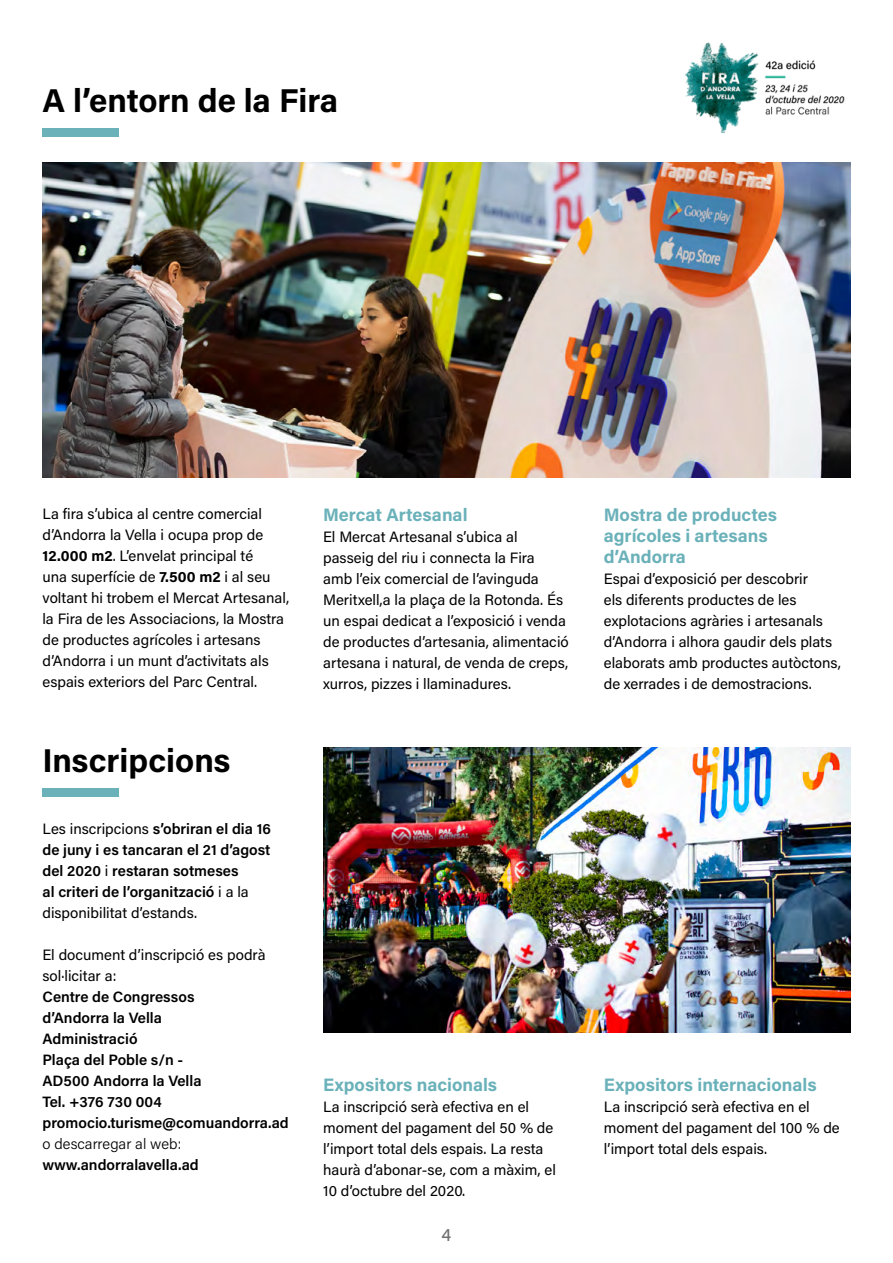
<style>
.page{position:relative;width:893px;height:1263px;background:#fff}
.page>*{position:absolute;margin:0;border:0;box-sizing:border-box;transform-origin:0 0}
.t1{font:33px "Acumin Variable Concept";letter-spacing:.055em;color:#000}
.t2{font:18px/21px "Acumin Variable Concept";letter-spacing:.055em;color:#6ab1b9}
.t3{font:18px "Acumin Variable Concept";color:#706f6f}
.t4{font:15px/21px "Acumin Variable Concept";letter-spacing:.025em;color:#000}
.t5{font:15px "Acumin Variable Concept";letter-spacing:.045em;color:#000}
</style>
<div class="page">
<img style="left:684px;top:42px;width:161px;height:91px">
<img style="left:43px;top:163px;width:807px;height:315px">
<img style="left:323px;top:748px;width:527px;height:285px">
<div style="left:43px;top:128px;width:76px;height:9px;background:#6ab1b9"></div>
<div style="left:43px;top:788px;width:76px;height:9px;background:#6ab1b9"></div>
<p class="t1" style="left:43px;top:78px;width:296px">A l’entorn de la Fira</p>
<p class="t4" style="left:43px;top:502px;width:247px">La fira s’ubica al centre comercial d’Andorra la Vella i ocupa prop de 12.000 m2. L’envelat principal té<br>una superfície de 7.500 m2 i al seu voltant hi trobem el Mercat Artesanal, la Fira de les Associacions, la Mostra de productes agrícoles i artesans d’Andorra i un munt d’activitats als espais exteriors del Parc Central.</p>
<p class="t2" style="left:323px;top:503px;width:145px">Mercat Artesanal</p>
<p class="t4" style="left:323px;top:525px;width:247px">El Mercat Artesanal s’ubica al passeig del riu i connecta la Fira<br>amb l’eix comercial de l’avinguda Meritxell,a la plaça de la Rotonda. És un espai dedicat a l’exposició i venda de productes d’artesania, alimentació artesana i natural, de venda de creps, xurros, pizzes i llaminadures.</p>
<p class="t1" style="left:43px;top:738px;width:187px">Inscripcions</p>
<p class="t4" style="left:43px;top:817px;width:229px">Les inscripcions s’obriran el dia 16 de juny i es tancaran el 21 d’agost del 2020 i restaran sotmeses<br>al criteri de l’organització i a la disponibilitat d’estands.</p>
<p class="t4" style="left:43px;top:943px;width:224px">El document d’inscripció es podrà</p>
<p class="t4" style="left:43px;top:964px;width:75px">sol.licitar a:</p>
<p class="t5" style="left:43px;top:986px;width:153px">Centre de Congressos</p>
<p class="t4" style="left:43px;top:1006px;width:120px">d’Andorra la Vella</p>
<p class="t4" style="left:43px;top:1027px;width:96px">Administració</p>
<p class="t4" style="left:43px;top:1048px;width:142px">Plaça del Poble s/n -</p>
<p class="t4" style="left:43px;top:1069px;width:160px">AD500 Andorra la Vella</p>
<p class="t4" style="left:43px;top:1090px;width:120px">Tel. +376 730 004</p>
<p class="t4" style="left:43px;top:1111px;width:247px">promocio.turisme@comuandorra.ad</p>
<p class="t4" style="left:43px;top:1132px;width:140px">o descarregar al web:</p>
<p class="t4" style="left:43px;top:1153px;width:157px">www.andorralavella.ad</p>
<p class="t2" style="left:323px;top:1073px;width:174px">Expositors nacionals</p>
<p class="t4" style="left:323px;top:1095px;width:234px">La inscripció serà efectiva en el moment del pagament del 50 % de l’import total dels espais. La resta haurà d’abonar-se, com a màxim, el<br>10 d’octubre del 2020.</p>
<p class="t3" style="left:442px;top:1222px;width:11px">4</p>
<p class="t2" style="left:604px;top:503px;width:173px">Mostra de productes agrícoles i artesans d’Andorra</p>
<p class="t4" style="left:604px;top:567px;width:238px">Espai d’exposició per descobrir<br>els diferents productes de les explotacions agràries i artesanals d’Andorra i alhora gaudir dels plats elaborats amb productes autòctons, de xerrades i de demostracions.</p>
<p class="t2" style="left:604px;top:1073px;width:213px">Expositors internacionals</p>
<p class="t4" style="left:604px;top:1095px;width:237px">La inscripció serà efectiva en el moment del pagament del 100 % de l’import total dels espais.</p>
</div>
